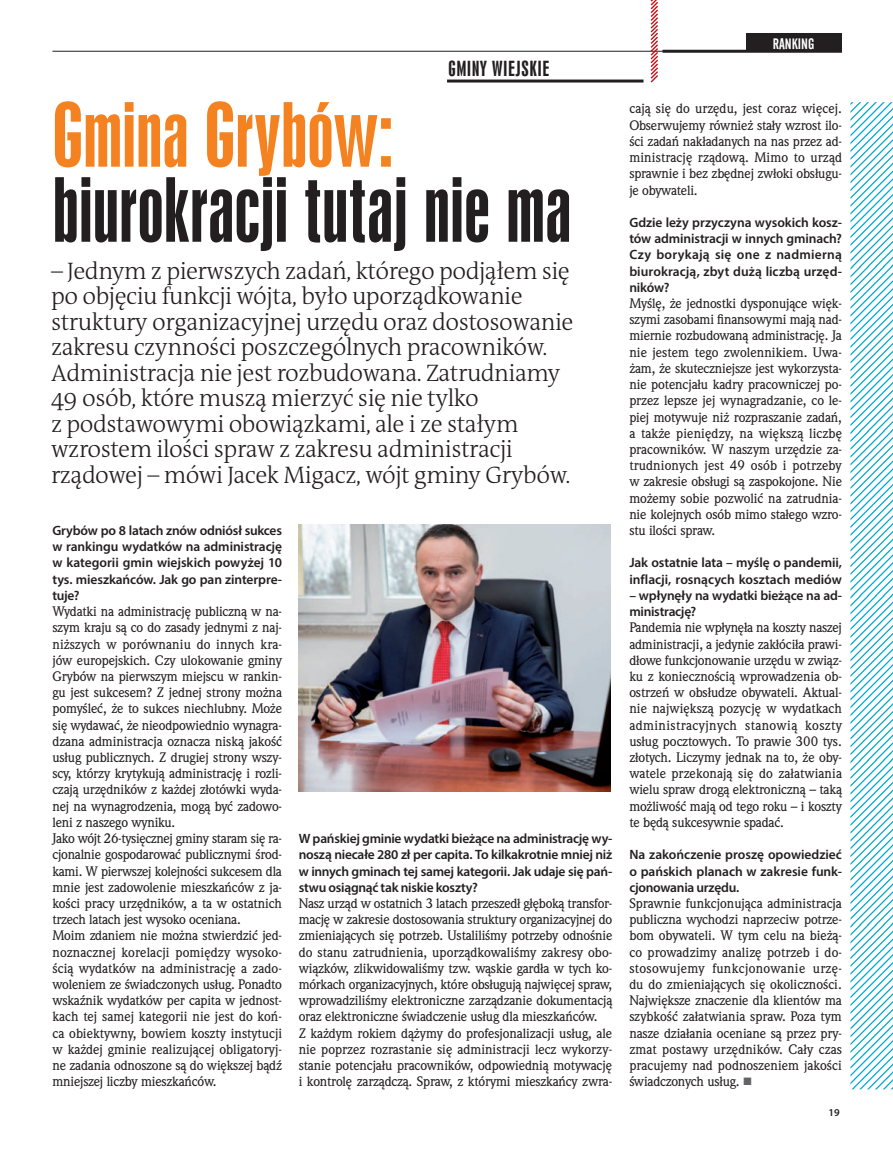
<style>
.page{position:relative;width:893px;height:1149px;background:#fff}
.page>*{position:absolute;margin:0;border:0;box-sizing:border-box;transform-origin:0 0}
.t1{font:82.5px "Swis 924 EU Normal";letter-spacing:-.005em;color:#231f20}
.t2{font:82.5px "Swis 924 EU Normal";letter-spacing:-.005em;color:#f58220}
.t3{font:300 24px/25.5px "The Antiqua B W3";letter-spacing:-.02em;color:#231f20}
.t4{font:19.5px "Swis 924 EU Normal";letter-spacing:.05em;color:#231f20}
.t5{font:15px "Alternate Gothic No 2 EU Normal";color:#fff}
.t6{font:500 13.5px/16.2px "Weidemann ITC Pro";letter-spacing:-.015em;color:#231f20;text-align:justify}
.t7{font:600 13.5px/16.2px "Myriad Pro";letter-spacing:-.005em;color:#231f20;text-align:justify}
.t8{font:600 10.5px "Myriad Pro";color:#231f20}
.s1{color:#636366}
</style>
<div class="page">
<svg style="left:850px;top:102px;width:43px;height:986px"></svg>
<hr style="left:662px;top:50px;width:180px;height:3px;background:#231f20">
<hr style="left:52px;top:51px;width:790px;height:1px;background:#231f20">
<svg style="left:649px;top:0;width:11px;height:83px"></svg>
<hr style="left:447px;top:79px;width:196px;height:3px;background:#231f20">
<div style="left:746px;top:33px;width:96px;height:18px;background:#231f20"></div>
<img style="left:299px;top:524px;width:311px;height:267px">
<h3 class="t4" style="left:448px;top:58px;width:102px">Gminy WiejsKie</h3>
<h1 class="t2" style="left:52px;top:85px;width:343px">Gmina Grybów:</h1>
<h1 class="t1" style="left:52px;top:160px;width:521px">biurokracji tutaj nie ma</h1>
<p class="t3" style="left:51px;top:260px;width:524px">– Jednym z pierwszych zadań, którego podjąłem się po objęciu funkcji wójta, było uporządkowanie struktury organizacyjnej urzędu oraz dostosowanie zakresu czynności poszczególnych pracowników.<br>Administracja nie jest rozbudowana. Zatrudniamy 49 osób, które muszą mierzyć się nie tylko<br>z podstawowymi obowiązkami, ale i ze stałym wzrostem ilości spraw z zakresu administracji rządowej – mówi Jacek Migacz, wójt gminy Grybów.</p>
<p class="t7" style="left:52px;top:523px;width:231px">Grybów po 8 latach znów odniósł sukces w rankingu wydatków na administrację w kategorii gmin wiejskich powyżej 10 tys. mieszkańców. Jak go pan zinterpre&shy;tuje?</p>
<p class="t6" style="left:52px;top:603px;width:231px;text-align:left">Wydatki na administrację publiczną w na&shy;szym kraju są co do zasady jednymi z naj&shy;niższych w porównaniu do innych kra&shy;jów europejskich. Czy ulokowanie gminy Grybów na pierwszym miejscu w rankin&shy;gu jest sukcesem? Z jednej strony można pomyśleć, że to sukces niechlubny. Może się wydawać, że nieodpowiednio wynagra&shy;dzana administracja oznacza niską jakość usług publicznych. Z drugiej strony wszy&shy;scy, którzy krytykują administrację i rozli&shy;czają urzędników z każdej złotówki wyda&shy;nej na wynagrodzenia, mogą być zadowo&shy;leni z naszego wyniku.<br>Jako wójt 26-tysięcznej gminy staram się ra&shy;cjonalnie gospodarować publicznymi środ&shy;kami. W pierwszej kolejności sukcesem dla mnie jest zadowolenie mieszkańców z ja&shy;kości pracy urzędników, a ta w ostatnich trzech latach jest wysoko oceniana.<br>Moim zdaniem nie można stwierdzić jed&shy;noznacznej korelacji pomiędzy wysoko&shy;ścią wydatków na administrację a zado&shy;woleniem ze świadczonych usług. Ponadto wskaźnik wydatków per capita w jednost&shy;kach tej samej kategorii nie jest do koń&shy;ca obiektywny, bowiem koszty instytucji w każdej gminie realizującej obligatoryj&shy;ne zadania odnoszone są do większej bądź mniejszej liczby mieszkańców.</p>
<p class="t7" style="left:299px;top:831px;width:315px">W pańskiej gminie wydatki bieżące na administrację wy&shy;noszą niecałe 280 zł per capita. To kilkakrotnie mniej niż w innych gminach tej samej kategorii. Jak udaje się pań&shy;stwu osiągnąć tak niskie koszty?</p>
<p class="t6" style="left:299px;top:894px;width:315px;text-align:left">Nasz urząd w ostatnich 3 latach przeszedł głęboką transfor&shy;mację w zakresie dostosowania struktury organizacyjnej do zmieniających się potrzeb. Ustaliliśmy potrzeby odnośnie do stanu zatrudnienia, uporządkowaliśmy zakresy obo&shy;wiązków, zlikwidowaliśmy tzw. wąskie gardła w tych ko&shy;mórkach organizacyjnych, które obsługują najwięcej spraw, wprowadziliśmy elektroniczne zarządzanie dokumentacją oraz elektroniczne świadczenie usług dla mieszkańców.<br>Z każdym rokiem dążymy do profesjonalizacji usług, ale nie poprzez rozrastanie się administracji lecz wykorzy&shy;stanie potencjału pracowników, odpowiednią motywację i kontrolę zarządczą. Spraw, z którymi mieszkańcy zwra-</p>
<p class="t5" style="left:773px;top:35px;width:43px">RANKING</p>
<p class="t6" style="left:629px;top:101px;width:214px">cają się do urzędu, jest coraz więcej.<br>Obserwujemy również stały wzrost ilo&shy;ści zadań nakładanych na nas przez ad&shy;ministrację rządową. Mimo to urząd sprawnie i bez zbędnej zwłoki obsługu&shy;je obywateli.</p>
<p class="t7" style="left:629px;top:215px;width:214px">Gdzie leży przyczyna wysokich kosz&shy;tów administracji w innych gminach?<br>Czy borykają się one z nadmierną biurokracją, zbyt dużą liczbą urzęd&shy;ników?</p>
<p class="t6" style="left:629px;top:295px;width:214px">Myślę, że jednostki dysponujące więk&shy;szymi zasobami finansowymi mają nad&shy;miernie rozbudowaną administrację. Ja nie jestem tego zwolennikiem. Uwa&shy;żam, że skuteczniejsze jest wykorzysta&shy;nie potencjału kadry pracowniczej po&shy;przez lepsze jej wynagradzanie, co le&shy;piej motywuje niż rozpraszanie zadań, a także pieniędzy, na większą liczbę pracowników. W naszym urzędzie za&shy;trudnionych jest 49 osób i potrzeby w zakresie obsługi są zaspokojone. Nie możemy sobie pozwolić na zatrudnia&shy;nie kolejnych osób mimo stałego wzro&shy;stu ilości spraw.</p>
<p class="t7" style="left:629px;top:556px;width:214px">Jak ostatnie lata – myślę o pandemii, inflacji, rosnących kosztach mediów</p>
<p class="t7" style="left:629px;top:588px;width:214px">– wpłynęły na wydatki bieżące na ad&shy;ministrację?</p>
<p class="t6" style="left:629px;top:619px;width:214px">Pandemia nie wpłynęła na koszty naszej administracji, a jedynie zakłóciła prawi&shy;dłowe funkcjonowanie urzędu w związ&shy;ku z koniecznością wprowadzenia ob&shy;ostrzeń w obsłudze obywateli. Aktual&shy;nie największą pozycję w wydatkach administracyjnych stanowią koszty usług pocztowych. To prawie 300 tys. złotych. Liczymy jednak na to, że oby&shy;watele przekonają się do załatwiania wielu spraw drogą elektroniczną – taką możliwość mają od tego roku – i koszty te będą sukcesywnie spadać.</p>
<p class="t7" style="left:629px;top:847px;width:214px">Na zakończenie proszę opowiedzieć o pańskich planach w zakresie funk&shy;cjonowania urzędu.</p>
<p class="t6" style="left:629px;top:894px;width:214px">Sprawnie funkcjonująca administracja publiczna wychodzi naprzeciw potrze&shy;bom obywateli. W tym celu na bieżą&shy;co prowadzimy analizę potrzeb i do&shy;stosowujemy funkcjonowanie urzę&shy;du do zmieniających się okoliczności.<br>Największe znaczenie dla klientów ma szybkość załatwiania spraw. Poza tym nasze działania oceniane są przez pry&shy;zmat postawy urzędników. Cały czas pracujemy nad podnoszeniem jakości świadczonych usług. <span class="s1">■</span></p>
<p class="t8" style="left:829px;top:1108px;width:13px">19</p>
</div>
